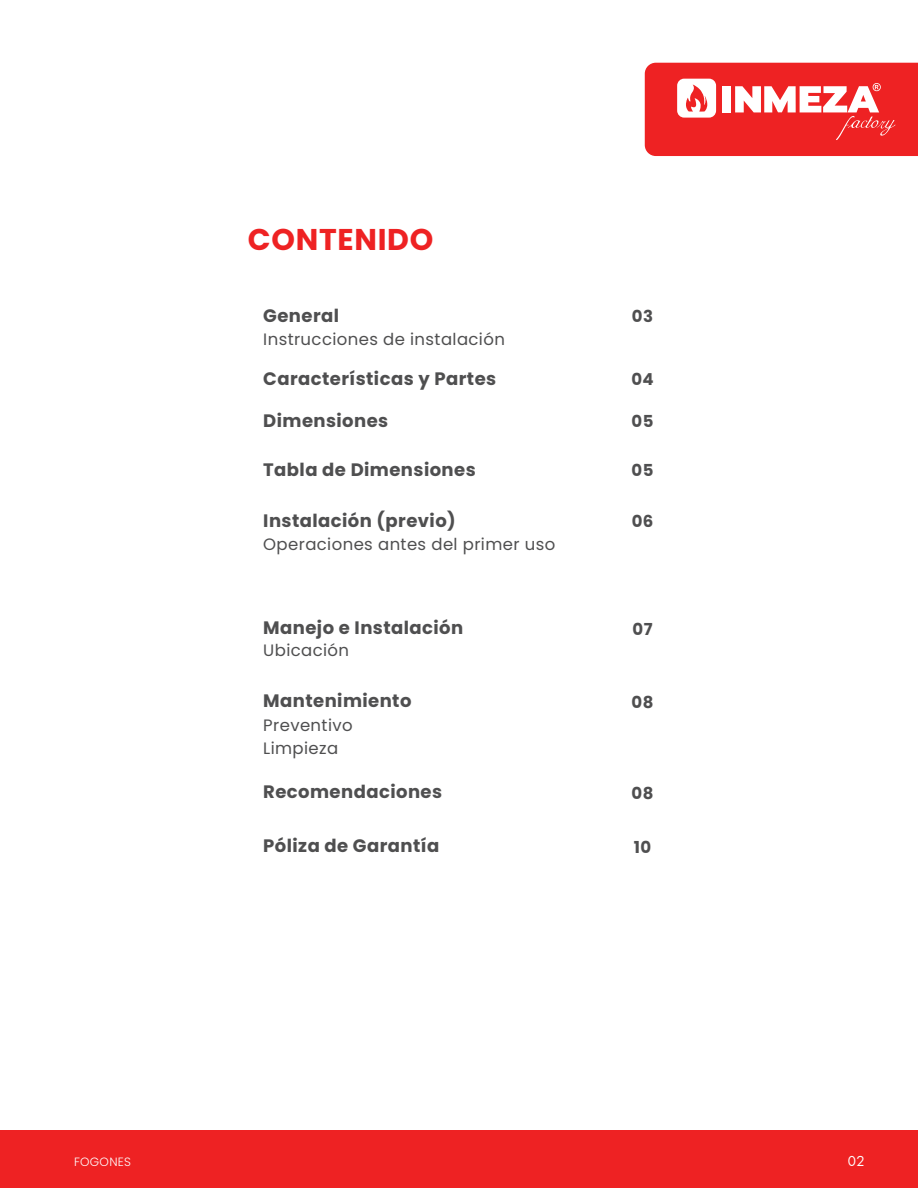
<style>
.page{position:relative;width:918px;height:1188px;background:#fff}
.page>*{position:absolute;margin:0;border:0;box-sizing:border-box;transform-origin:0 0}
.t1{font:700 30px "Poppins";letter-spacing:.025em;color:#ee2223}
.t2{font:700 18px "Poppins";letter-spacing:.025em;color:#4f4f50}
.t3{font:16.5px/23.7px "Poppins";letter-spacing:.025em;color:#4f4f50}
.t4{font:700 16.5px "Poppins";letter-spacing:.025em;color:#4f4f50}
.t5{font:13.5px "Futura Now Headline";color:#fff}
.t6{font:300 12px "Poppins";letter-spacing:.025em;color:#fff}
</style>
<div class="page">
<div style="left:0;top:1130px;width:918px;height:58px;background:#ee2223"></div>
<svg style="left:645px;top:63px;width:273px;height:93px;background:#f04747"></svg>
<h1 class="t1" style="left:248px;top:222px;width:187px">CONTENIDO</h1>
<p class="t2" style="left:263px;top:305px;width:77px">General</p>
<p class="t3" style="left:263px;top:328px;width:243px">Instrucciones de instalación</p>
<p class="t2" style="left:263px;top:369px;width:234px">Características y Partes</p>
<p class="t2" style="left:263px;top:410px;width:127px">Dimensiones</p>
<p class="t4" style="left:632px;top:307px;width:23px">03</p>
<p class="t4" style="left:631px;top:370px;width:24px">04</p>
<p class="t4" style="left:632px;top:412px;width:23px">05</p>
<p class="t2" style="left:263px;top:459px;width:214px">Tabla de Dimensiones</p>
<p class="t4" style="left:632px;top:461px;width:23px">05</p>
<p class="t4" style="left:632px;top:511px;width:23px">06</p>
<p class="t2" style="left:263px;top:510px;width:194px">Instalación (previo)</p>
<p class="t3" style="left:263px;top:532px;width:294px">Operaciones antes del primer uso</p>
<p class="t2" style="left:263px;top:617px;width:201px">Manejo e Instalación</p>
<p class="t3" style="left:263px;top:639px;width:87px">Ubicación</p>
<p class="t2" style="left:263px;top:690px;width:150px">Mantenimiento</p>
<p class="t3" style="left:263px;top:713px;width:91px">Preventivo<br>Limpieza</p>
<p class="t4" style="left:633px;top:619px;width:21px">07</p>
<p class="t4" style="left:632px;top:692px;width:23px">08</p>
<p class="t2" style="left:263px;top:781px;width:180px">Recomendaciones</p>
<p class="t4" style="left:632px;top:783px;width:23px">08</p>
<p class="t2" style="left:263px;top:835px;width:178px">Póliza de Garantía</p>
<p class="t4" style="left:634px;top:837px;width:19px">10</p>
<p class="t6" style="left:74px;top:1155px;width:59px">FOGONES</p>
<p class="t5" style="left:848px;top:1151px;width:18px">02</p>
</div>
